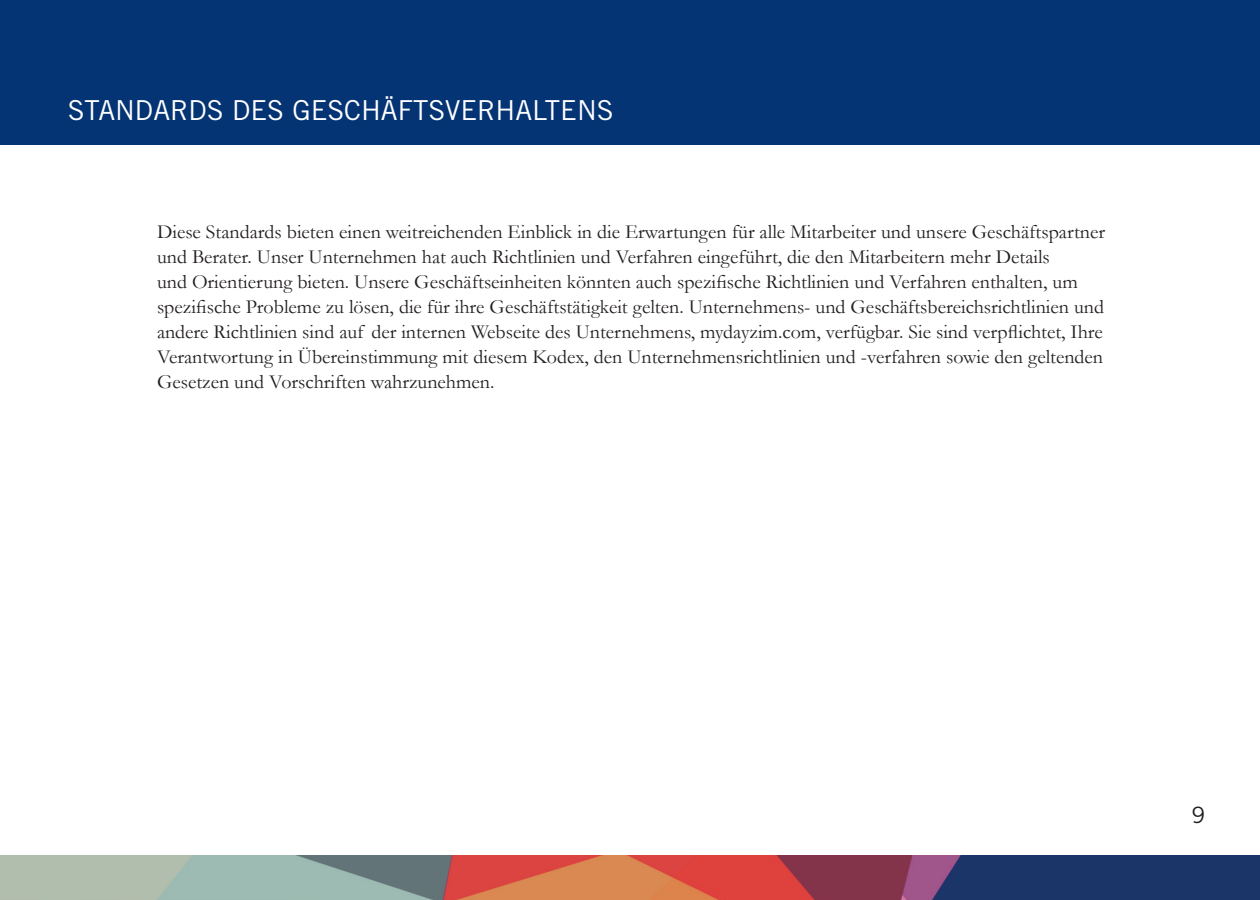
<style>
.page{position:relative;width:1260px;height:900px;background:#fff}
.page>*{position:absolute;margin:0;border:0;box-sizing:border-box;transform-origin:0 0}
.Title_page{font:27.5px "Trade Gothic LT Std";color:#fff}
.Title_page-2{font:22.5px "Trade Gothic LT Std";color:#231f20}
.Body_Text{font:20px/25px "Garamond";color:#231f20}
</style>
<div class="page">
<div style="left:0;top:0;width:1260px;height:144px;background:#053474"></div>
<img style="left:0;top:855px;width:1260px;height:45px">
<p class="Title_page" style="left:68px;top:94px;width:547px">STANDARDS DES GESCHÄFTSVERHALTENS</p>
<p class="Body_Text" style="left:157px;top:219px;width:950px">Diese Standards bieten einen weitreichenden Einblick in die Erwartungen für alle Mitarbeiter und unsere Geschäftspartner und Berater. Unser Unternehmen hat auch Richtlinien und Verfahren eingeführt, die den Mitarbeitern mehr Details<br>und Orientierung bieten. Unsere Geschäftseinheiten könnten auch spezifische Richtlinien und Verfahren enthalten, um spezifische Probleme zu lösen, die für ihre Geschäftstätigkeit gelten. Unternehmens- und Geschäftsbereichsrichtlinien und andere Richtlinien sind auf der internen Webseite des Unternehmens, mydayzim.com, verfügbar. Sie sind verpflichtet, Ihre Verantwortung in Übereinstimmung mit diesem Kodex, den Unternehmensrichtlinien und -verfahren sowie den geltenden Gesetzen und Vorschriften wahrzunehmen.</p>
<p class="Title_page-2" style="left:1192px;top:801px;width:15px">9</p>
</div>
